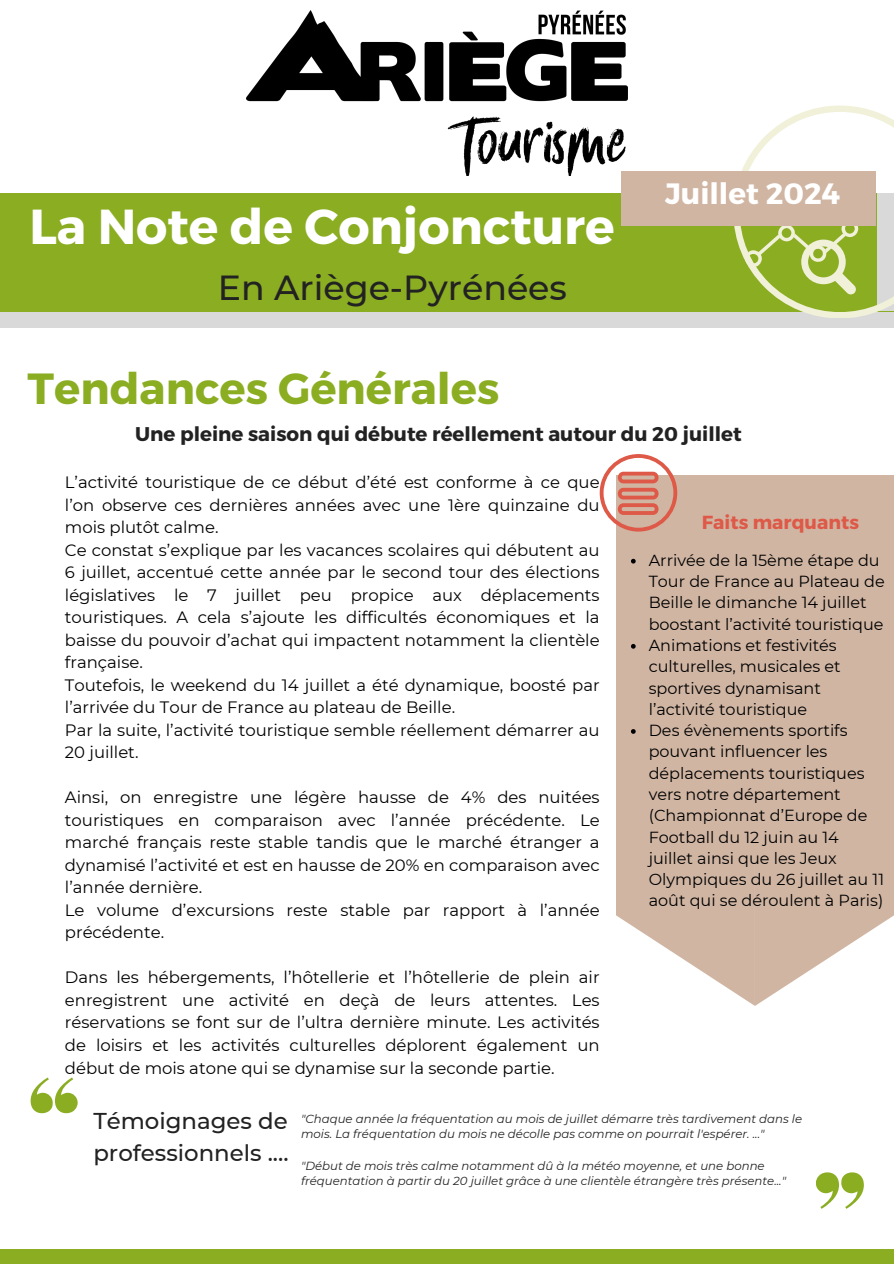
<style>
.page{position:relative;width:894px;height:1264px;background:#fff}
.page>*{position:absolute;margin:0;border:0;box-sizing:border-box;transform-origin:0 0}
.t1{font:700 49.05px "Montserrat";color:#fff}
.t2{font:700 43.5px "Montserrat";color:#8bad22}
.t3{font:500 34.8px "Montserrat";color:#222}
.t4{font:700 29.4px "Montserrat";color:#fff}
.t5{font:500 22.8px/31.5px "Montserrat";color:#222}
.t6{font:700 19.8px "Montserrat";color:#222}
.t7{font:700 18.9px "Montserrat";color:#de5947}
.t8{font:16.5px/22.5px "Montserrat";color:#000;text-align:justify}
.t9{font:16.05px/21.3px "Montserrat";color:#000}
.t10{font:italic 11.7px/15.6px "Montserrat";color:#222}
</style>
<div class="page">
<div style="left:616px;top:475px;width:277px;height:389px;background:#d0b5a3"></div>
<svg style="left:616px;top:864px;width:277px;height:141px"></svg>
<div style="left:0;top:193px;width:893px;height:125px;background:#8bad22"></div>
<div style="left:0;top:312px;width:893px;height:16px;background:#d9d9d9"></div>
<img style="left:246px;top:11px;width:381px;height:164px">
<svg style="left:599px;top:454px;width:78px;height:77px"></svg>
<svg style="left:31px;top:1077px;width:47px;height:36px"></svg>
<svg style="left:816px;top:1172px;width:47px;height:36px"></svg>
<svg style="left:733px;top:105px;width:160px;height:213px"></svg>
<div style="left:621px;top:171px;width:254px;height:54px;background:#d0b5a3"></div>
<div style="left:0;top:1249px;width:893px;height:14px;background:#8bad22"></div>
<svg style="left:631px;top:559px;width:4px;height:4px"></svg>
<svg style="left:631px;top:644px;width:4px;height:4px"></svg>
<svg style="left:631px;top:729px;width:4px;height:4px"></svg>
<h6 class="t1" style="left:29px;top:194px;width:586px">La Note de Conjoncture</h6>
<p class="t3" style="left:218px;top:266px;width:350px">En Ariège-Pyrénées</p>
<p class="t2" style="left:28px;top:360px;width:473px">Tendances Générales</p>
<p class="t4" style="left:665px;top:174px;width:176px">Juillet 2024</p>
<p class="t6" style="left:135px;top:421px;width:608px">Une pleine saison qui débute réellement autour du 20 juillet</p>
<p class="t8" style="left:65px;top:471px;width:536px">L’activité touristique de ce début d’été est conforme à ce que l’on observe ces dernières années avec une 1ère quinzaine du mois plutôt calme.</p>
<h4 class="t8" style="left:65px;top:538px;width:536px">Ce constat s’explique par les vacances scolaires qui débutent au 6 juillet, accentué cette année par le second tour des élections législatives le 7 juillet peu propice aux déplacements touristiques. A cela s’ajoute les difficultés économiques et la baisse du pouvoir d’achat qui impactent notamment la clientèle française.</h4>
<p class="t8" style="left:65px;top:673px;width:536px">Toutefois, le weekend du 14 juillet a été dynamique, boosté par l’arrivée du Tour de France au plateau de Beille.</p>
<h1 class="t8" style="left:65px;top:718px;width:536px">Par la suite, l’activité touristique semble réellement démarrer au<br>20 juillet.</h1>
<h3 class="t8" style="left:65px;top:786px;width:536px">Ainsi, on enregistre une légère hausse de 4% des nuitées touristiques en comparaison avec l’année précédente. Le marché français reste stable tandis que le marché étranger a dynamisé l’activité et est en hausse de 20% en comparaison avec l’année dernière.</h3>
<p class="t8" style="left:65px;top:898px;width:536px">Le volume d’excursions reste stable par rapport à l’année précédente.</p>
<p class="t8" style="left:65px;top:966px;width:536px">Dans les hébergements, l’hôtellerie et l’hôtellerie de plein air enregistrent une activité en deçà de leurs attentes. Les réservations se font sur de l’ultra dernière minute. Les activités de loisirs et les activités culturelles déplorent également un début de mois atone qui se dynamise sur la seconde partie.</p>
<p class="t5" style="left:93px;top:1105px;width:196px">Témoignages de professionnels ....</p>
<p class="t10" style="left:301px;top:1110px;width:502px">"Chaque année la fréquentation au mois de juillet démarre très tardivement dans le mois. La fréquentation du mois ne décolle pas comme on pourrait l'espérer. ..."</p>
<p class="t7" style="left:701px;top:510px;width:159px">Faits marquants</p>
<p class="t9" style="left:648px;top:549px;width:237px">Arrivée de la 15ème étape du<br>Tour de France au Plateau de<br>Beille le dimanche 14 juillet boostant l’activité touristique</p>
<p class="t9" style="left:648px;top:634px;width:193px">Animations et festivités culturelles, musicales et sportives dynamisant l’activité touristique</p>
<p class="t9" style="left:648px;top:719px;width:237px">Des évènements sportifs pouvant influencer les déplacements touristiques vers notre département (Championnat d’Europe de<br>Football du 12 juin au 14 juillet ainsi que les Jeux<br>Olympiques du 26 juillet au 11 août qui se déroulent à Paris)</p>
<h2 class="t10" style="left:301px;top:1157px;width:486px">"Début de mois très calme notamment dû à la météo moyenne, et une bonne fréquentation à partir du 20 juillet grâce à une clientèle étrangère très présente..."</h2>
</div>
